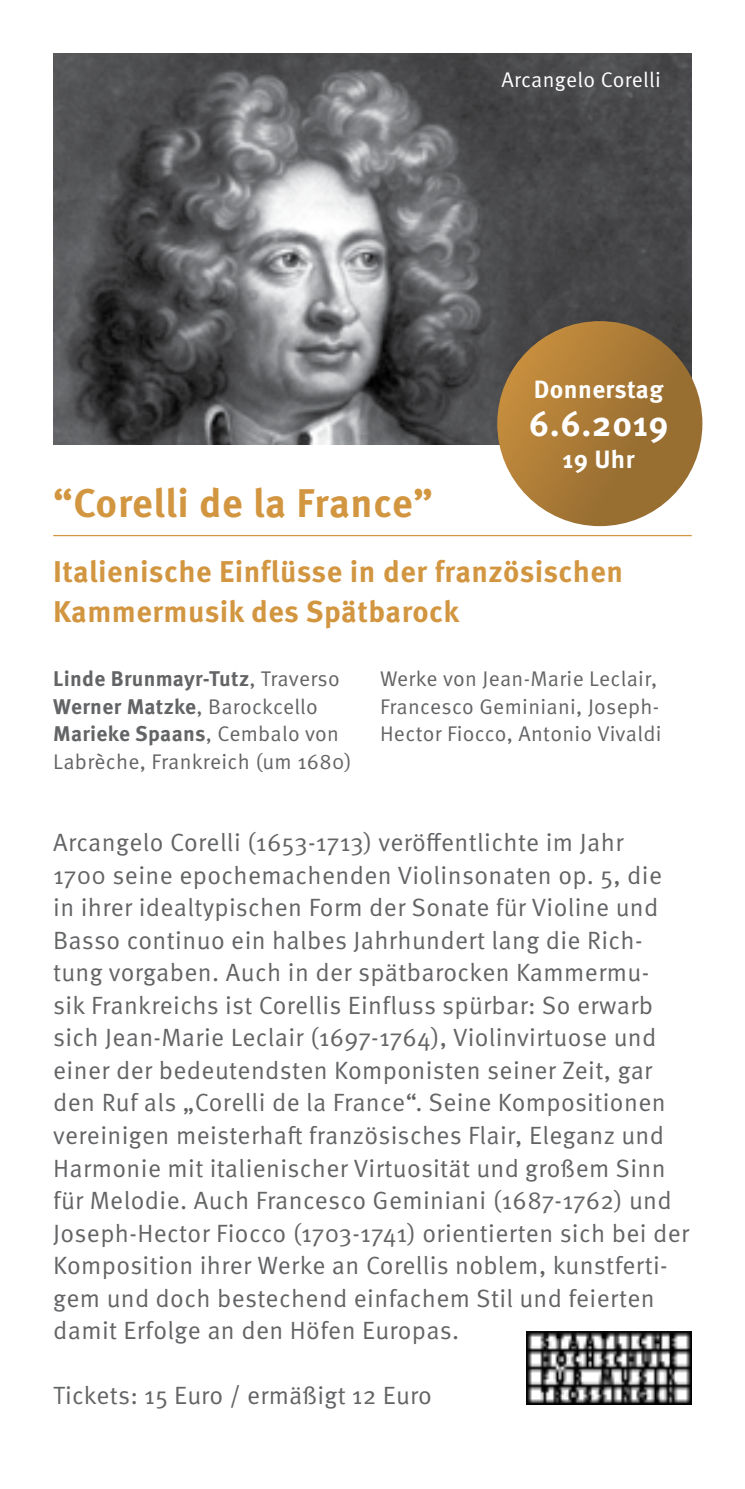
<style>
.page{position:relative;width:745px;height:1489px;background:#fff}
.page>*{position:absolute;margin:0;border:0;box-sizing:border-box;transform-origin:0 0}
.t1{font:700 40px "Meta OT";letter-spacing:.015em;color:#d29641}
.t2{font:700 35px "Meta OT";color:#fff}
.t3{font:700 30px/40px "Meta OT";letter-spacing:.015em;color:#d29641}
.t4{font:25px/32.5px "Meta OT Norm";letter-spacing:.015em;color:#636466}
.t5{font:700 25px "Meta OT";letter-spacing:.015em;color:#fff}
.t6{font:21.25px/27.5px "Meta OT Norm";letter-spacing:.015em;color:#636466}
.t7{font:700 21.25px/27.5px "Meta OT";letter-spacing:.015em;color:#636466}
.t8{font:21.25px "Meta OT Norm";letter-spacing:.015em;color:#fff}
.s1{font-family:"Meta OT Norm";font-weight:400}
</style>
<div class="page">
<hr style="left:53px;top:535px;width:638px;height:1px;background:#d29641">
<img style="left:53px;top:53px;width:638px;height:391px">
<svg style="left:497px;top:321px;width:205px;height:205px;background:#a87935"></svg>
<img style="left:526px;top:1331px;width:165px;height:72px">
<p class="t8" style="left:501px;top:67px;width:161px">Arcangelo Corelli</p>
<h1 class="t1" style="left:53px;top:477px;width:381px">“Corelli de la France”</h1>
<p class="t5" style="left:533px;top:373px;width:131px">Donnerstag</p>
<h2 class="t2" style="left:528px;top:401px;width:141px">6.6.2019</h2>
<p class="t5" style="left:562px;top:443px;width:74px">19 Uhr</p>
<p class="t3" style="left:53px;top:551px;width:571px">Italienische Einflüsse in der französischen<br>Kammermusik des Spätbarock</p>
<p class="t7" style="left:53px;top:665px;width:288px">Linde Brunmayr-Tutz<span class="s1">, Traverso<br></span>Werner Matzke<span class="s1">, Barockcello<br></span>Marieke Spaans<span class="s1">, Cembalo von</span></p>
<p class="t6" style="left:53px;top:747px;width:300px">Labrèche, Frankreich (um 1680)</p>
<p class="t6" style="left:380px;top:665px;width:283px">Werke von Jean-Marie Leclair,<br>Francesco Geminiani, Joseph-<br>Hector Fiocco, Antonio Vivaldi</p>
<p class="t4" style="left:53px;top:826px;width:637px">Arcangelo Corelli (1653-1713) veröffentlichte im Jahr<br>1700 seine epochemachenden Violinsonaten op. 5, die<br>in ihrer idealtypischen Form der Sonate für Violine und Basso continuo ein halbes Jahrhundert lang die Rich&shy;tung vorgaben. Auch in der spätbarocken Kammermu-<br>sik Frankreichs ist Corellis Einfluss spürbar: So erwarb sich Jean-Marie Leclair (1697-1764), Violinvirtuose und einer der bedeutendsten Komponisten seiner Zeit, gar den Ruf als „Corelli de la France“. Seine Kompositionen vereinigen meisterhaft französisches Flair, Eleganz und Harmonie mit italienischer Virtuosität und großem Sinn für Melodie. Auch Francesco Geminiani (1687-1762) und Joseph-Hector Fiocco (1703-1741) orientierten sich bei der Komposition ihrer Werke an Corellis noblem, kunstferti&shy;gem und doch bestechend einfachem Stil und feierten damit Erfolge an den Höfen Europas.</p>
<p class="t4" style="left:53px;top:1379px;width:380px">Tickets: 15 Euro / ermäßigt 12 Euro</p>
</div>
